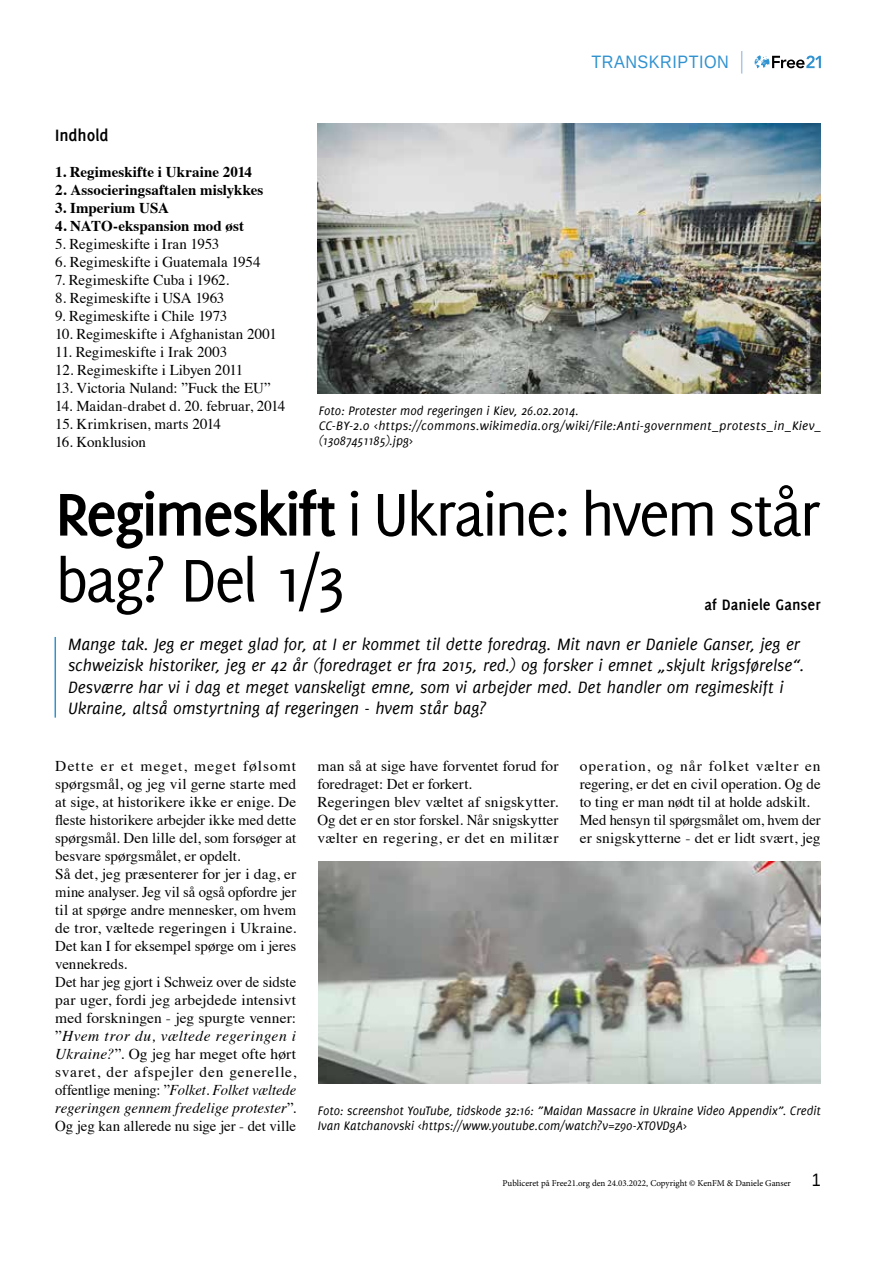
<style>
.page{position:relative;width:893px;height:1263px;background:#fff}
.page>*{position:absolute;margin:0;border:0;box-sizing:border-box;transform-origin:0 0}
.t1{font:66px/66px "Delicious";letter-spacing:-.04em;color:#000}
.t2{font:italic 18px/21.6px "Delicious";letter-spacing:-.005em;color:#000}
.t3{font:18px "Liberation Sans";letter-spacing:.03em;color:#3192d0;scale:.9 1}
.t4{font:700 18px "Delicious";letter-spacing:-.005em;color:#000}
.t5{font:700 16.5px "Delicious";color:#000}
.t6{font:15px/18px "Times";letter-spacing:.005em;color:#000}
.t7{font:700 15px "Times";letter-spacing:.005em;color:#000}
.t8{font:italic 13.5px/15px "Delicious";letter-spacing:.005em;color:#000}
.t9{font:9px "Minion Pro";color:#000}
.s1{font-weight:700}
.s2{font-style:italic}
.s3{font-family:"Liberation Sans";font-size:18px}
</style>
<div class="page">
<svg style="left:755px;top:55px;width:66px;height:13px"></svg>
<svg style="left:741px;top:51px;width:1px;height:23px"></svg>
<hr style="left:55px;top:637px;width:1px;height:81px;background:#3192d0">
<img style="left:317px;top:123px;width:504px;height:270px">
<img style="left:319px;top:861px;width:502px;height:222px">
<p class="t4" style="left:55px;top:125px;width:55px">Indhold</p>
<p class="t7" style="left:55px;top:158px;width:198px">1. Regimeskifte i Ukraine 2014</p>
<p class="t7" style="left:55px;top:176px;width:210px">2. Associeringsaftalen mislykkes</p>
<p class="t7" style="left:55px;top:194px;width:115px">3. Imperium USA</p>
<p class="t7" style="left:55px;top:212px;width:190px">4. NATO-ekspansion mod øst</p>
<p class="t6" style="left:55px;top:234px;width:165px">5. Regimeskifte i Iran 1953</p>
<p class="t6" style="left:55px;top:252px;width:207px">6. Regimeskifte i Guatemala 1954</p>
<p class="t6" style="left:55px;top:270px;width:175px">7. Regimeskifte Cuba i 1962.</p>
<p class="t6" style="left:55px;top:288px;width:171px">8. Regimeskifte i USA 1963</p>
<p class="t6" style="left:55px;top:306px;width:174px">9. Regimeskifte i Chile 1973</p>
<p class="t6" style="left:55px;top:324px;width:223px">10. Regimeskifte i Afghanistan 2001</p>
<p class="t6" style="left:55px;top:342px;width:174px">11. Regimeskifte i Irak 2003</p>
<p class="t6" style="left:55px;top:360px;width:190px">12. Regimeskifte i Libyen 2011</p>
<p class="t6" style="left:55px;top:378px;width:217px">13. Victoria Nuland: ”Fuck the EU”</p>
<p class="t6" style="left:55px;top:396px;width:232px">14. Maidan-drabet d. 20. februar, 2014</p>
<p class="t6" style="left:55px;top:414px;width:167px">15. Krimkrisen, marts 2014</p>
<p class="t6" style="left:55px;top:432px;width:92px">16. Konklusion</p>
<p class="t3" style="left:592px;top:51px;width:154px">TRANSKRIPTION</p>
<p class="t8" style="left:319px;top:403px;width:503px">Foto: Protester mod regeringen i Kiev, 26.02.2014.<br>CC-BY-2.0 &lt;https://commons.wikimedia.org/wiki/File:Anti-government_protests_in_Kiev_ (13087451185).jpg&gt;</p>
<h1 class="t1" style="left:55px;top:480px;width:767px"><span class="s1">Regimeskift</span> i Ukraine: hvem står bag? Del 1/3</h1>
<p class="t5" style="left:704px;top:595px;width:118px">af Daniele Ganser</p>
<p class="t2" style="left:68px;top:633px;width:738px">Mange tak. Jeg er meget glad for, at I er kommet til dette foredrag. Mit navn er Daniele Ganser, jeg er schweizisk historiker, jeg er 42 år (foredraget er fra 2015, red.) og forsker i emnet „skjult krigsførelse“.<br>Desværre har vi i dag et meget vanskeligt emne, som vi arbejder med. Det handler om regimeskift i Ukraine, altså omstyrtning af regeringen - hvem står bag?</p>
<p class="t6" style="left:55px;top:756px;width:242px">Dette er et meget, meget følsomt spørgsmål, og jeg vil gerne starte med at sige, at historikere ikke er enige. De fleste historikere arbejder ikke med dette spørgsmål. Den lille del, som forsøger at besvare spørgsmålet, er opdelt.<br>Så det, jeg præsenterer for jer i dag, er mine analyser. Jeg vil så også opfordre jer til at spørge andre mennesker, om hvem de tror, væltede regeringen i Ukraine.<br>Det kan I for eksempel spørge om i jeres vennekreds.<br>Det har jeg gjort i Schweiz over de sidste par uger, fordi jeg arbejdede intensivt med forskningen - jeg spurgte venner: ”<span class="s2">Hvem tror du, væltede regeringen i Ukraine?</span>”. Og jeg har meget ofte hørt svaret, der afspejler den generelle, offentlige mening: ”<span class="s2">Folket. Folket væltede regeringen gennem fredelige protester</span>”.<br>Og jeg kan allerede nu sige jer - det ville</p>
<p class="t6" style="left:317px;top:756px;width:242px">man så at sige have forventet forud for foredraget: Det er forkert.<br>Regeringen blev væltet af snigskytter.<br>Og det er en stor forskel. Når snigskytter vælter en regering, er det en militær</p>
<p class="t6" style="left:580px;top:756px;width:242px">operation, og når folket vælter en regering, er det en civil operation. Og de to ting er man nødt til at holde adskilt.<br>Med hensyn til spørgsmålet om, hvem der er snigskytterne - det er lidt svært, jeg</p>
<p class="t8" style="left:318px;top:1103px;width:504px">Foto: screenshot YouTube, tidskode 32:16: ”Maidan Massacre in Ukraine Video Appendix”. Credit<br>Ivan Katchanovski &lt;https://www.youtube.com/watch?v=z9o-XTOVDgA&gt;</p>
<p class="t9" style="left:503px;top:1177px;width:320px">Publiceret på Free21.org den 24.03.2022, Copyright © KenFM &amp; Daniele Ganser <span class="s3">1</span></p>
</div>
